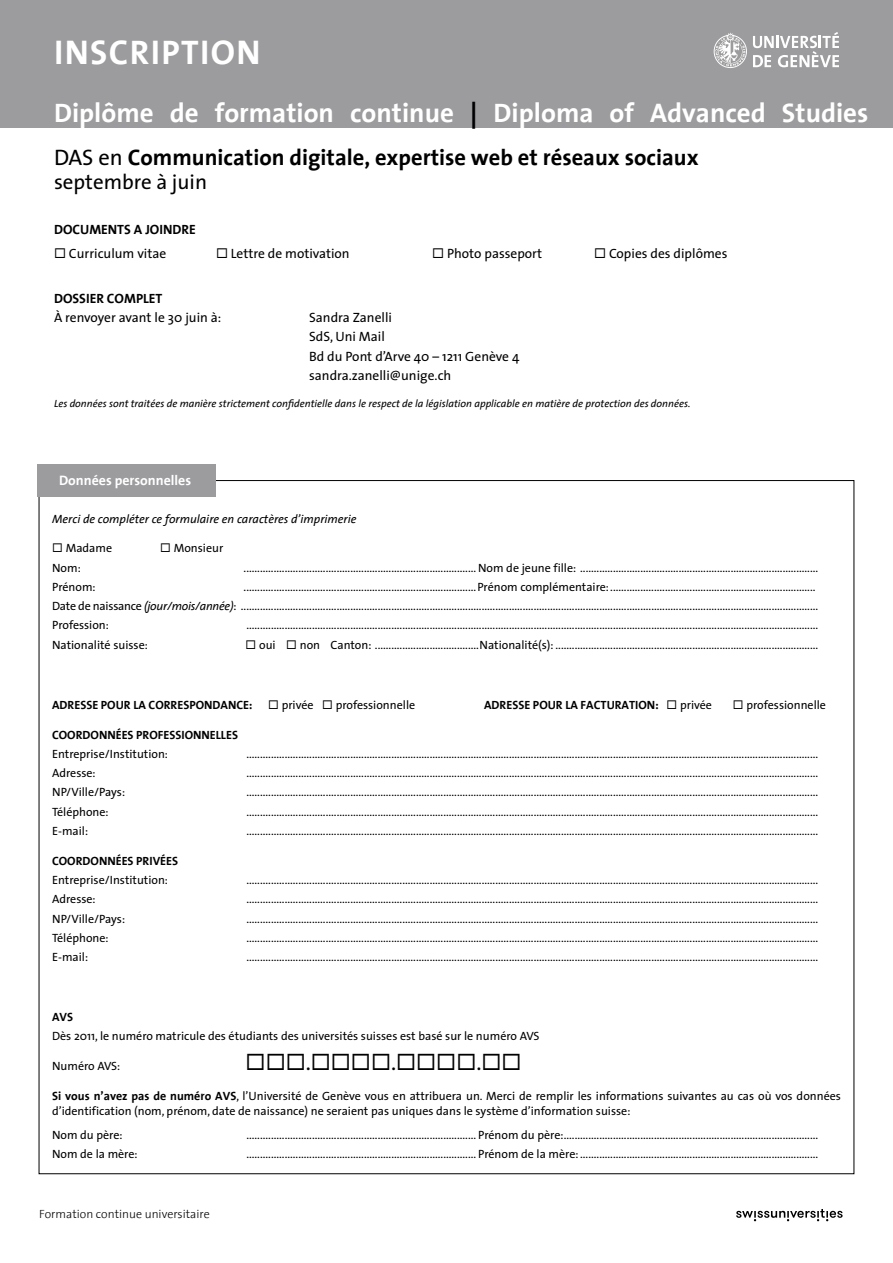
<style>
.page{position:relative;width:893px;height:1263px;background:#fff}
.page>*{position:absolute;margin:0;border:0;box-sizing:border-box;transform-origin:0 0}
.t1{font:700 34.5px "The Sans";letter-spacing:.04em;color:#fff}
.t2{font:700 27px "The Sans";color:#fff}
.t3{font:700 22.5px "The Sans";color:#000}
.t4{font:22.5px "The Sans";color:#000}
.t5{font:21px "The Sans";color:#000}
.t6{font:700 13.8px "The Sans";color:#fff}
.t7{font:13.5px "The Sans";color:#000}
.t8{font:700 13.5px "The Sans";color:#000}
.t9{font:12px/15px "The Sans";color:#000}
.t10{font:12px "The Sans";letter-spacing:-.02em;color:#000}
.t11{font:700 12px "The Sans";color:#000}
.t12{font:italic 12px "The Sans";color:#000}
.t13{font:300 12px "The Sans";color:#000}
.t14{font:italic 10.5px "The Sans";color:#000}
.s1{color:#000}
.s2{font-weight:400}
.s3{font-style:italic}
.s4{font-weight:700}
</style>
<div class="page">
<div style="left:38px;top:464px;width:178px;height:32px;background:#9c9c9e"></div>
<div style="left:0;top:0;width:893px;height:128px;background:#9c9c9e"></div>
<svg style="left:714px;top:32px;width:33px;height:36px"></svg>
<svg style="left:753px;top:32px;width:86px;height:35px"></svg>
<svg style="left:736px;top:1209px;width:107px;height:12px"></svg>
<p class="t1" style="left:54px;top:23px;width:208px">INSCRIPTION</p>
<p class="t2" style="left:54px;top:91px;width:816px">Diplôme de formation continue <span class="s1">|</span> Diploma of Advanced Studies</p>
<p class="t3" style="left:54px;top:139px;width:646px"><span class="s2">DAS en</span> Communication digitale, expertise web et réseaux sociaux</p>
<p class="t5" style="left:54px;top:165px;width:155px">septembre à juin</p>
<p class="t8" style="left:54px;top:218px;width:143px">DOCUMENTS A JOINDRE</p>
<p class="t7" style="left:54px;top:242px;width:114px">◻ Curriculum vitae</p>
<p class="t7" style="left:216px;top:242px;width:135px">◻ Lettre de motivation</p>
<p class="t7" style="left:432px;top:242px;width:112px">◻ Photo passeport</p>
<p class="t7" style="left:594px;top:242px;width:135px">◻ Copies des diplômes</p>
<p class="t8" style="left:54px;top:287px;width:110px">DOSSIER COMPLET</p>
<p class="t7" style="left:54px;top:306px;width:169px">À renvoyer avant le 30 juin à:</p>
<p class="t7" style="left:309px;top:306px;width:84px">Sandra Zanelli</p>
<p class="t7" style="left:309px;top:325px;width:77px">SdS, Uni Mail</p>
<p class="t7" style="left:309px;top:345px;width:212px">Bd du Pont d’Arve 40 – 1211 Genève 4</p>
<p class="t7" style="left:309px;top:364px;width:144px">sandra.zanelli@unige.ch</p>
<p class="t14" style="left:54px;top:395px;width:638px">Les données sont traitées de manière strictement confidentielle dans le respect de la législation applicable en matière de protection des données.</p>
<p class="t6" style="left:59px;top:469px;width:134px">Données personnelles</p>
<p class="t12" style="left:52px;top:509px;width:306px">Merci de compléter ce formulaire en caractères d’imprimerie</p>
<p class="t9" style="left:52px;top:540px;width:62px">◻ Madame</p>
<p class="t9" style="left:160px;top:540px;width:65px">◻ Monsieur</p>
<p class="t9" style="left:52px;top:560px;width:30px">Nom:</p>
<p class="t9" style="left:244px;top:560px;width:576px">..................................................................................... Nom de jeune fille: .......................................................................................</p>
<p class="t9" style="left:52px;top:579px;width:45px">Prénom:</p>
<p class="t9" style="left:244px;top:579px;width:573px">.....................................................................................Prénom complémentaire:...........................................................................</p>
<p class="t10" style="left:52px;top:596px;width:768px">Date de naissance <span class="s3">(jour/mois/année)</span>: ...................................................................................................................................................................................................................</p>
<p class="t9" style="left:52px;top:617px;width:58px">Profession:</p>
<p class="t9" style="left:246px;top:617px;width:573px">.................................................................................................................................................................................................................</p>
<p class="t9" style="left:52px;top:637px;width:97px">Nationalité suisse:</p>
<p class="t9" style="left:246px;top:637px;width:574px">◻ oui ◻ non Canton: ......................................Nationalité(s): ................................................................................................</p>
<p class="t11" style="left:52px;top:694px;width:202px">ADRESSE POUR LA CORRESPONDANCE:</p>
<p class="t9" style="left:268px;top:697px;width:149px">◻ privée ◻ professionnelle</p>
<p class="t11" style="left:484px;top:694px;width:229px">ADRESSE POUR LA FACTURATION: ◻ <span class="s2">privée</span></p>
<p class="t9" style="left:733px;top:697px;width:95px">◻ professionnelle</p>
<p class="t11" style="left:52px;top:724px;width:187px">COORDONNÉES PROFESSIONNELLES</p>
<p class="t9" style="left:52px;top:746px;width:117px">Entreprise/Institution:</p>
<p class="t9" style="left:246px;top:746px;width:573px">.................................................................................................................................................................................................................</p>
<p class="t9" style="left:52px;top:765px;width:45px">Adresse:</p>
<p class="t9" style="left:246px;top:765px;width:573px">.................................................................................................................................................................................................................</p>
<p class="t9" style="left:52px;top:784px;width:75px">NP/Ville/Pays:</p>
<p class="t9" style="left:246px;top:784px;width:573px">.................................................................................................................................................................................................................</p>
<p class="t9" style="left:52px;top:804px;width:58px">Téléphone:</p>
<p class="t9" style="left:246px;top:804px;width:573px">.................................................................................................................................................................................................................</p>
<p class="t9" style="left:52px;top:823px;width:38px">E-mail:</p>
<p class="t9" style="left:246px;top:823px;width:573px">.................................................................................................................................................................................................................</p>
<p class="t11" style="left:52px;top:851px;width:127px">COORDONNÉES PRIVÉES</p>
<p class="t9" style="left:52px;top:872px;width:117px">Entreprise/Institution:</p>
<p class="t9" style="left:246px;top:872px;width:573px">.................................................................................................................................................................................................................</p>
<p class="t9" style="left:52px;top:891px;width:45px">Adresse:</p>
<p class="t9" style="left:246px;top:891px;width:573px">.................................................................................................................................................................................................................</p>
<p class="t9" style="left:52px;top:911px;width:75px">NP/Ville/Pays:</p>
<p class="t9" style="left:246px;top:911px;width:573px">.................................................................................................................................................................................................................</p>
<p class="t9" style="left:52px;top:930px;width:58px">Téléphone:</p>
<p class="t9" style="left:246px;top:930px;width:573px">.................................................................................................................................................................................................................</p>
<p class="t9" style="left:52px;top:949px;width:38px">E-mail:</p>
<p class="t9" style="left:246px;top:949px;width:573px">.................................................................................................................................................................................................................</p>
<p class="t11" style="left:52px;top:1007px;width:23px">AVS</p>
<p class="t9" style="left:52px;top:1028px;width:489px">Dès 2011, le numéro matricule des étudiants des universités suisses est basé sur le numéro AVS</p>
<p class="t9" style="left:52px;top:1058px;width:70px">Numéro AVS:</p>
<p class="t4" style="left:246px;top:1044px;width:278px">◻◻◻.◻◻◻◻.◻◻◻◻.◻◻</p>
<p class="t9" style="left:52px;top:1088px;width:790px"><span class="s4">Si vous n’avez pas de numéro AVS</span>, l’Université de Genève vous en attribuera un. Merci de remplir les informations suivantes au cas où vos données d’identification (nom, prénom, date de naissance) ne seraient pas uniques dans le système d’information suisse:</p>
<p class="t9" style="left:52px;top:1126px;width:72px">Nom du père:</p>
<p class="t9" style="left:246px;top:1126px;width:573px">.................................................................................... Prénom du père:.............................................................................................</p>
<p class="t9" style="left:52px;top:1146px;width:87px">Nom de la mère:</p>
<p class="t9" style="left:246px;top:1146px;width:573px">.................................................................................... Prénom de la mère: .......................................................................................</p>
<p class="t13" style="left:39px;top:1204px;width:172px">Formation continue universitaire</p>
</div>
